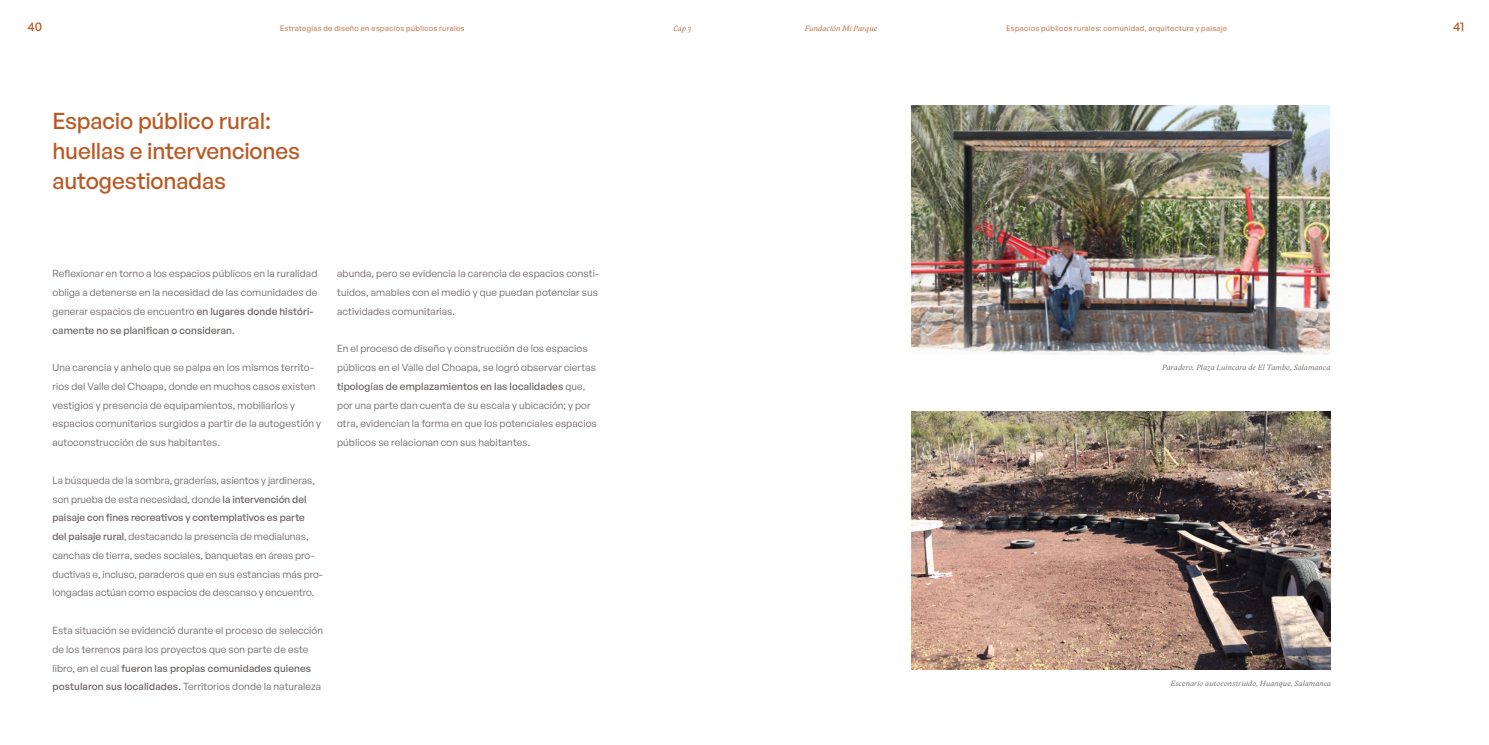
<style>
.page{position:relative;width:1489px;height:745px;background:#fff}
.page>*{position:absolute;margin:0;border:0;box-sizing:border-box;transform-origin:0 0}
.t1{font:500 22.5px/30px "General Sans";letter-spacing:-.01em;color:#b95822}
.t2{font:500 12.5px "General Sans";color:#b95822}
.t3{font:10px/18.8px "General Sans";letter-spacing:.01em;color:#675e5d}
.t4{font:7.5px "General Sans";letter-spacing:.045em;color:#b95822}
.t5{font:italic 7.5px "Neco";letter-spacing:.025em;color:#675e5d}
.t6{font:italic 7.5px "Neco";letter-spacing:.025em;color:#b95822}
.s1{font-weight:500}
</style>
<div class="page">
<img style="left:911px;top:411px;width:419px;height:257px">
<img style="left:911px;top:106px;width:418px;height:248px">
<p class="t2" style="left:27px;top:18px;width:16px">40</p>
<p class="t4" style="left:280px;top:23px;width:186px">Estrategias de diseño en espacios públicos rurales</p>
<p class="t6" style="left:673px;top:23px;width:19px">Cap 3</p>
<p class="t6" style="left:804px;top:23px;width:74px">Fundación Mi Parque</p>
<p class="t4" style="left:1006px;top:23px;width:222px">Espacios públicos rurales: comunidad, arquitectura y paisaje</p>
<p class="t2" style="left:1452px;top:18px;width:13px">41</p>
<h1 class="t1" style="left:52px;top:105px;width:249px">Espacio público rural: huellas e intervenciones autogestionadas</h1>
<p class="t3" style="left:52px;top:264px;width:266px">Reflexionar en torno a los espacios públicos en la ruralidad obliga a detenerse en la necesidad de las comunidades de generar espacios de encuentro <span class="s1">en lugares donde históri&shy;camente no se planifican o consideran.</span></p>
<p class="t3" style="left:52px;top:357px;width:270px">Una carencia y anhelo que se palpa en los mismos territo&shy;rios del Valle del Choapa, donde en muchos casos existen vestigios y presencia de equipamientos, mobiliarios y espacios comunitarios surgidos a partir de la autogestión y autoconstrucción de sus habitantes.</p>
<p class="t3" style="left:52px;top:470px;width:272px">La búsqueda de la sombra, graderías, asientos y jardineras, son prueba de esta necesidad, donde <span class="s1">la intervención del paisaje con fines recreativos y contemplativos es parte<br>del paisaje rural</span>, destacando la presencia de medialunas, canchas de tierra, sedes sociales, banquetas en áreas pro&shy;ductivas e, incluso, paraderos que en sus estancias más pro&shy;longadas actúan como espacios de descanso y encuentro.</p>
<p class="t3" style="left:52px;top:620px;width:272px">Esta situación se evidenció durante el proceso de selección de los terrenos para los proyectos que son parte de este libro, en el cual <span class="s1">fueron las propias comunidades quienes postularon sus localidades.</span> Territorios donde la naturaleza</p>
<p class="t3" style="left:337px;top:264px;width:263px;text-align:justify">abunda, pero se evidencia la carencia de espacios consti&shy;tuidos, amables con el medio y que puedan potenciar sus actividades comunitarias.</p>
<p class="t3" style="left:337px;top:339px;width:261px">En el proceso de diseño y construcción de los espacios públicos en el Valle del Choapa, se logró observar ciertas <span class="s1">tipologías de emplazamientos en las localidades</span> que, por una parte dan cuenta de su escala y ubicación; y por otra, evidencian la forma en que los potenciales espacios públicos se relacionan con sus habitantes.</p>
<p class="t5" style="left:1162px;top:362px;width:170px">Paradero, Plaza Luincara de El Tambo, Salamanca</p>
<p class="t5" style="left:1170px;top:678px;width:162px">Escenario autoconstruido, Huanque, Salamanca</p>
</div>
